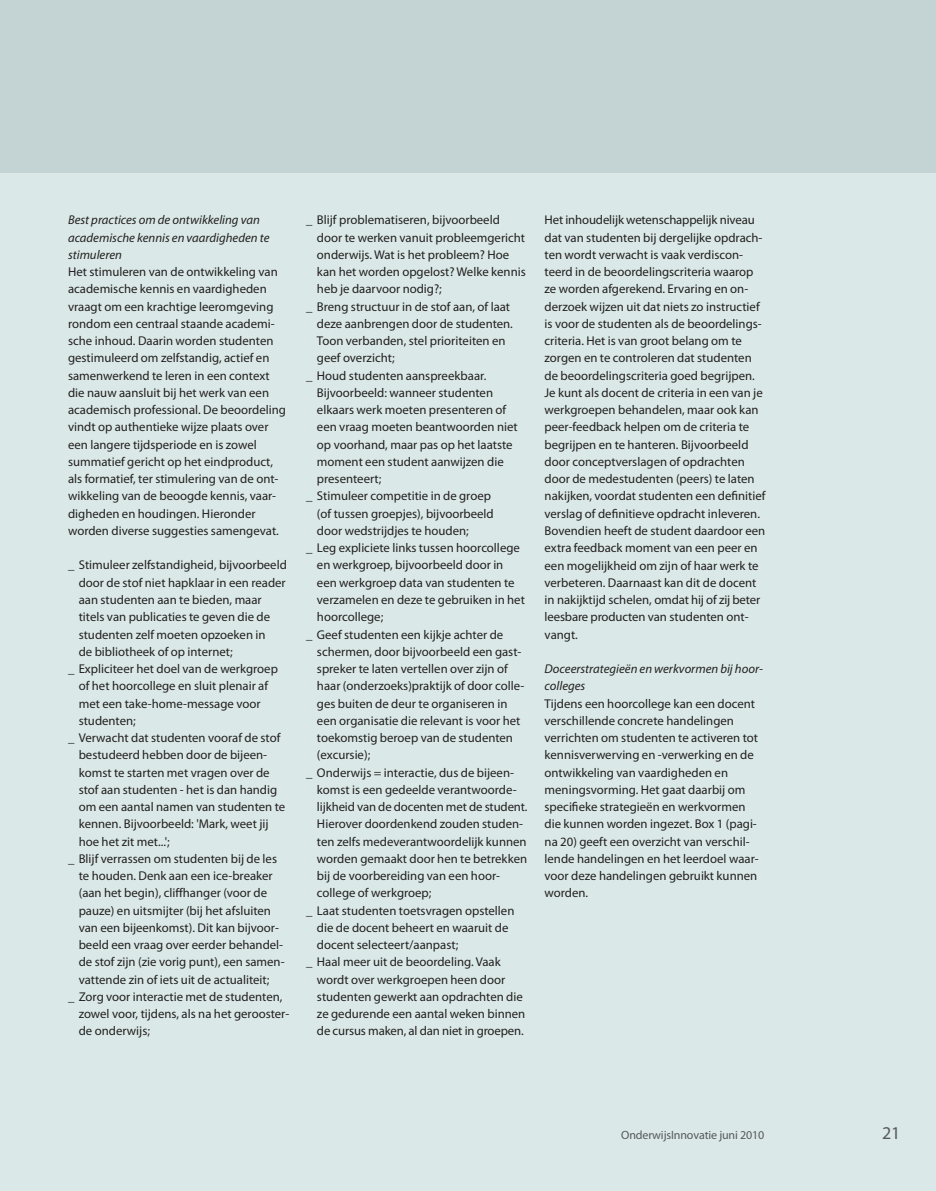
<style>
.page{position:relative;width:936px;height:1191px;background:#fff}
.page>*{position:absolute;margin:0;border:0;box-sizing:border-box;transform-origin:0 0}
.t1{font:18px "Myriad Pro";color:#57585a}
.t2{font:12.75px/17.2px "Myriad Pro";color:#231f20}
.t3{font:italic 12.75px/17.2px "Myriad Pro";color:#231f20}
.t4{font:12px "Myriad Pro";letter-spacing:-.01em;color:#57585a}
</style>
<div class="page">
<div style="left:0;top:0;width:935px;height:1191px;background:#dae9e7"></div>
<div style="left:0;top:0;width:935px;height:172px;background:#c4d3d3"></div>
<p class="t3" style="left:68px;top:212px;width:203px">Best practices om de ontwikkeling van academische kennis en vaardigheden te stimuleren</p>
<p class="t2" style="left:68px;top:263px;width:219px">Het stimuleren van de ontwikkeling van academische kennis en vaardigheden vraagt om een krachtige leeromgeving rondom een centraal staande academi&shy;sche inhoud. Daarin worden studenten gestimuleerd om zelfstandig, actief en samenwerkend te leren in een context die nauw aansluit bij het werk van een academisch professional. De beoordeling vindt op authentieke wijze plaats over een langere tijdsperiode en is zowel summatief gericht op het eindproduct, als formatief, ter stimulering van de ont&shy;wikkeling van de beoogde kennis, vaar&shy;digheden en houdingen. Hieronder worden diverse suggesties samengevat.</p>
<p class="t2" style="left:68px;top:557px;width:220px">_ Stimuleer zelfstandigheid, bijvoorbeeld</p>
<p class="t2" style="left:79px;top:574px;width:208px">door de stof niet hapklaar in een reader</p>
<p class="t2" style="left:79px;top:591px;width:184px">aan studenten aan te bieden, maar</p>
<p class="t2" style="left:79px;top:608px;width:193px">titels van publicaties te geven die de</p>
<p class="t2" style="left:79px;top:626px;width:188px">studenten zelf moeten opzoeken in</p>
<p class="t2" style="left:79px;top:643px;width:155px">de bibliotheek of op internet;</p>
<p class="t2" style="left:68px;top:660px;width:211px">_ Expliciteer het doel van de werkgroep</p>
<p class="t2" style="left:79px;top:677px;width:191px">of het hoorcollege en sluit plenair af</p>
<p class="t2" style="left:79px;top:695px;width:183px">met een take-home-message voor</p>
<p class="t2" style="left:79px;top:712px;width:59px">studenten;</p>
<p class="t2" style="left:68px;top:729px;width:214px">_ Verwacht dat studenten vooraf de stof</p>
<p class="t2" style="left:79px;top:746px;width:190px">bestudeerd hebben door de bijeen-</p>
<p class="t2" style="left:79px;top:764px;width:192px">komst te starten met vragen over de</p>
<p class="t2" style="left:79px;top:781px;width:200px">stof aan studenten - het is dan handig</p>
<p class="t2" style="left:79px;top:798px;width:208px">om een aantal namen van studenten te</p>
<p class="t2" style="left:79px;top:815px;width:191px">kennen. Bijvoorbeeld: 'Mark, weet jij</p>
<p class="t2" style="left:79px;top:833px;width:93px">hoe het zit met...';</p>
<p class="t2" style="left:68px;top:850px;width:210px">_ Blijf verrassen om studenten bij de les</p>
<p class="t2" style="left:79px;top:867px;width:195px">te houden. Denk aan een ice-breaker</p>
<p class="t2" style="left:79px;top:884px;width:190px">(aan het begin), cliffhanger (voor de</p>
<p class="t2" style="left:79px;top:902px;width:194px">pauze) en uitsmijter (bij het afsluiten</p>
<p class="t2" style="left:79px;top:919px;width:202px">van een bijeenkomst). Dit kan bijvoor-</p>
<p class="t2" style="left:79px;top:936px;width:206px">beeld een vraag over eerder behandel-</p>
<p class="t2" style="left:79px;top:953px;width:207px">de stof zijn (zie vorig punt), een samen-</p>
<p class="t2" style="left:79px;top:971px;width:192px">vattende zin of iets uit de actualiteit;</p>
<p class="t2" style="left:68px;top:988px;width:216px">_ Zorg voor interactie met de studenten,</p>
<p class="t2" style="left:79px;top:1005px;width:212px">zowel voor, tijdens, als na het gerooster-</p>
<p class="t2" style="left:79px;top:1022px;width:73px">de onderwijs;</p>
<p class="t2" style="left:306px;top:212px;width:195px">_ Blijf problematiseren, bijvoorbeeld</p>
<p class="t2" style="left:317px;top:229px;width:210px">door te werken vanuit probleemgericht</p>
<p class="t2" style="left:317px;top:246px;width:194px">onderwijs. Wat is het probleem? Hoe</p>
<p class="t2" style="left:317px;top:263px;width:210px">kan het worden opgelost? Welke kennis</p>
<p class="t2" style="left:317px;top:281px;width:126px">heb je daarvoor nodig?;</p>
<p class="t2" style="left:306px;top:298px;width:205px">_ Breng structuur in de stof aan, of laat</p>
<p class="t2" style="left:317px;top:315px;width:197px">deze aanbrengen door de studenten.</p>
<p class="t2" style="left:317px;top:332px;width:190px">Toon verbanden, stel prioriteiten en</p>
<p class="t2" style="left:317px;top:350px;width:79px">geef overzicht;</p>
<p class="t2" style="left:306px;top:367px;width:181px">_ Houd studenten aanspreekbaar.</p>
<p class="t2" style="left:317px;top:384px;width:178px">Bijvoorbeeld: wanneer studenten</p>
<p class="t2" style="left:317px;top:401px;width:191px">elkaars werk moeten presenteren of</p>
<p class="t2" style="left:317px;top:419px;width:202px">een vraag moeten beantwoorden niet</p>
<p class="t2" style="left:317px;top:436px;width:197px">op voorhand, maar pas op het laatste</p>
<p class="t2" style="left:317px;top:453px;width:188px">moment een student aanwijzen die</p>
<p class="t2" style="left:317px;top:470px;width:66px">presenteert;</p>
<p class="t2" style="left:306px;top:488px;width:186px">_ Stimuleer competitie in de groep</p>
<p class="t2" style="left:317px;top:505px;width:178px">(of tussen groepjes), bijvoorbeeld</p>
<p class="t2" style="left:317px;top:522px;width:153px">door wedstrijdjes te houden;</p>
<p class="t2" style="left:306px;top:539px;width:215px">_ Leg expliciete links tussen hoorcollege</p>
<p class="t2" style="left:317px;top:557px;width:188px">en werkgroep, bijvoorbeeld door in</p>
<p class="t2" style="left:317px;top:574px;width:199px">een werkgroep data van studenten te</p>
<p class="t2" style="left:317px;top:591px;width:209px">verzamelen en deze te gebruiken in het</p>
<p class="t2" style="left:317px;top:608px;width:68px">hoorcollege;</p>
<p class="t2" style="left:306px;top:626px;width:198px">_ Geef studenten een kijkje achter de</p>
<p class="t2" style="left:317px;top:643px;width:206px">schermen, door bijvoorbeeld een gast-</p>
<p class="t2" style="left:317px;top:660px;width:192px">spreker te laten vertellen over zijn of</p>
<p class="t2" style="left:317px;top:677px;width:209px">haar (onderzoeks)praktijk of door colle-</p>
<p class="t2" style="left:317px;top:695px;width:192px">ges buiten de deur te organiseren in</p>
<p class="t2" style="left:317px;top:712px;width:205px">een organisatie die relevant is voor het</p>
<p class="t2" style="left:317px;top:729px;width:197px">toekomstig beroep van de studenten</p>
<p class="t2" style="left:317px;top:746px;width:55px">(excursie);</p>
<p class="t2" style="left:306px;top:764px;width:209px">_ Onderwijs = interactie, dus de bijeen-</p>
<p class="t2" style="left:317px;top:781px;width:201px">komst is een gedeelde verantwoorde-</p>
<p class="t2" style="left:317px;top:798px;width:212px">lijkheid van de docenten met de student.</p>
<p class="t2" style="left:317px;top:815px;width:208px">Hierover doordenkend zouden studen-</p>
<p class="t2" style="left:317px;top:833px;width:211px">ten zelfs medeverantwoordelijk kunnen</p>
<p class="t2" style="left:317px;top:850px;width:212px">worden gemaakt door hen te betrekken</p>
<p class="t2" style="left:317px;top:867px;width:185px">bij de voorbereiding van een hoor-</p>
<p class="t2" style="left:317px;top:884px;width:116px">college of werkgroep;</p>
<p class="t2" style="left:306px;top:902px;width:210px">_ Laat studenten toetsvragen opstellen</p>
<p class="t2" style="left:317px;top:919px;width:193px">die de docent beheert en waaruit de</p>
<p class="t2" style="left:317px;top:936px;width:143px">docent selecteert/aanpast;</p>
<p class="t2" style="left:306px;top:953px;width:196px">_ Haal meer uit de beoordeling. Vaak</p>
<p class="t2" style="left:317px;top:971px;width:190px">wordt over werkgroepen heen door</p>
<p class="t2" style="left:317px;top:988px;width:207px">studenten gewerkt aan opdrachten die</p>
<p class="t2" style="left:317px;top:1005px;width:210px">ze gedurende een aantal weken binnen</p>
<p class="t2" style="left:317px;top:1022px;width:208px">de cursus maken, al dan niet in groepen.</p>
<p class="t2" style="left:544px;top:212px;width:222px">Het inhoudelijk wetenschappelijk niveau dat van studenten bij dergelijke opdrach&shy;ten wordt verwacht is vaak verdiscon&shy;teerd in de beoordelingscriteria waarop ze worden afgerekend. Ervaring en on&shy;derzoek wijzen uit dat niets zo instructief is voor de studenten als de beoordelings&shy;criteria. Het is van groot belang om te zorgen en te controleren dat studenten de beoordelingscriteria goed begrijpen.<br>Je kunt als docent de criteria in een van je werkgroepen behandelen, maar ook kan peer-feedback helpen om de criteria te begrijpen en te hanteren. Bijvoorbeeld door conceptverslagen of opdrachten door de medestudenten (peers) te laten nakijken, voordat studenten een definitief verslag of definitieve opdracht inleveren.<br>Bovendien heeft de student daardoor een extra feedback moment van een peer en een mogelijkheid om zijn of haar werk te verbeteren. Daarnaast kan dit de docent in nakijktijd schelen, omdat hij of zij beter leesbare producten van studenten ont&shy;vangt.</p>
<p class="t3" style="left:544px;top:660px;width:220px">Doceerstrategieën en werkvormen bij hoor&shy;colleges</p>
<p class="t2" style="left:544px;top:695px;width:215px">Tijdens een hoorcollege kan een docent verschillende concrete handelingen verrichten om studenten te activeren tot kennisverwerving en -verwerking en de ontwikkeling van vaardigheden en meningsvorming. Het gaat daarbij om specifieke strategieën en werkvormen die kunnen worden ingezet. Box 1 (pagi&shy;na 20) geeft een overzicht van verschil&shy;lende handelingen en het leerdoel waar&shy;voor deze handelingen gebruikt kunnen worden.</p>
<p class="t4" style="left:621px;top:1128px;width:145px">OnderwijsInnovatie juni 2010</p>
<h1 class="t1" style="left:882px;top:1123px;width:20px">21</h1>
</div>
